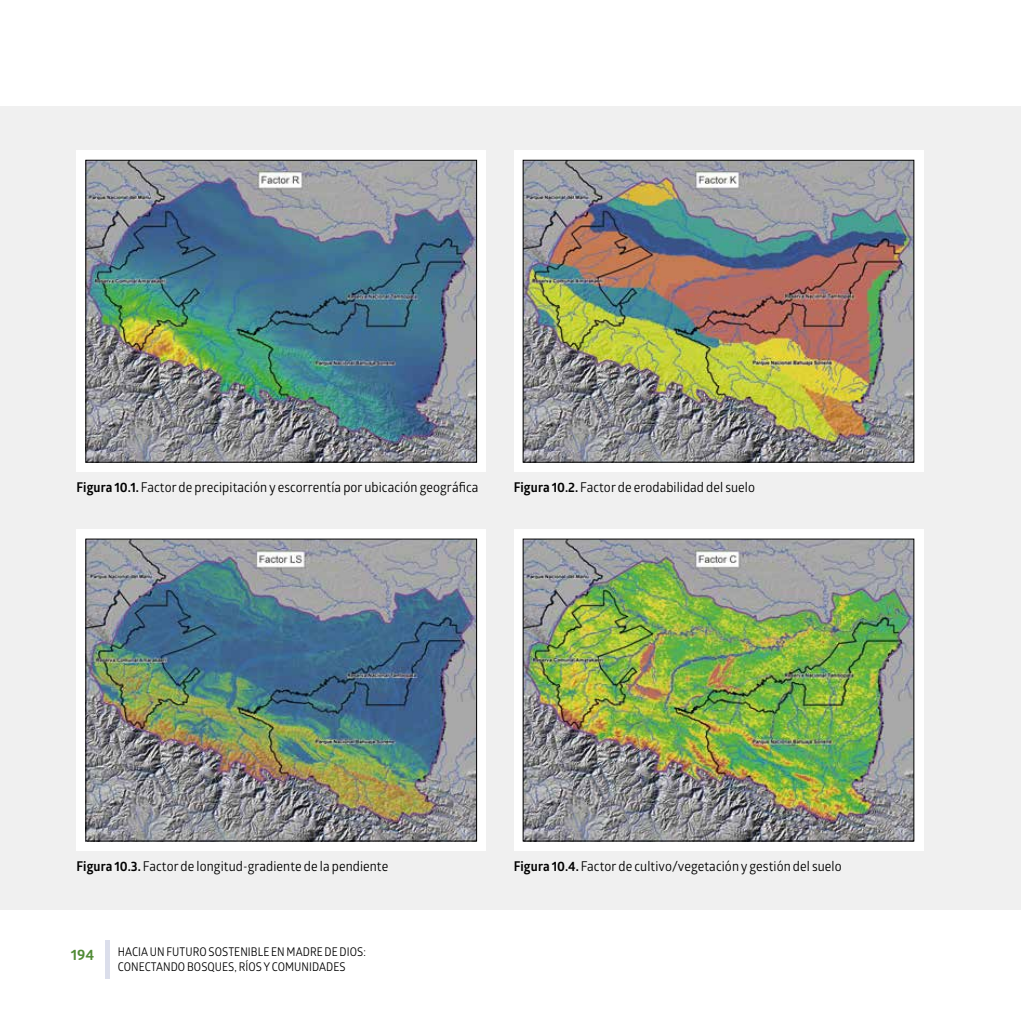
<style>
.page{position:relative;width:1021px;height:1021px;background:#fff}
.page>*{position:absolute;margin:0;border:0;box-sizing:border-box;transform-origin:0 0}
.t1{font:700 15px "Glober";color:#508b35}
.t2{font:13.5px "Glober";letter-spacing:.005em;color:#000;scale:.95 1}
.t3{font:12px/14.4px "Glober";letter-spacing:.005em;color:#000;scale:.9 1}
.s1{font-weight:700}
</style>
<div class="page">
<hr style="left:105px;top:940px;width:4px;height:38px;background:#dbdeeb">
<hr style="left:1020px;top:106px;width:1px;height:804px;background:#f0f0f0">
<div style="left:0;top:106px;width:1020px;height:804px;background:#f0f0f0"></div>
<div style="left:76px;top:150px;width:410px;height:322px;background:#fff"></div>
<img style="left:88px;top:162px;width:387px;height:298px">
<div style="left:86px;top:160px;width:391px;height:302px;border:1px solid #000"></div>
<svg style="left:76px;top:529px;width:410px;height:321px;fill:#fff"></svg>
<img style="left:88px;top:541px;width:387px;height:298px">
<svg style="left:513px;top:529px;width:410px;height:321px;fill:#fff"></svg>
<img style="left:525px;top:541px;width:387px;height:298px">
<div style="left:513px;top:150px;width:410px;height:322px;background:#fff"></div>
<img style="left:525px;top:162px;width:387px;height:298px">
<div style="left:523px;top:160px;width:391px;height:302px;border:1px solid #000"></div>
<p class="t2" style="left:76px;top:478px;width:425px"><span class="s1">Figura 10.1.</span> Factor de precipitación y escorrentía por ubicación geográfica</p>
<p class="t2" style="left:513px;top:478px;width:256px"><span class="s1">Figura 10.2.</span> Factor de erodabilidad del suelo</p>
<p class="t2" style="left:76px;top:856px;width:330px"><span class="s1">Figura 10.3.</span> Factor de longitud-gradiente de la pendiente</p>
<p class="t2" style="left:513px;top:856px;width:347px"><span class="s1">Figura 10.4.</span> Factor de cultivo/vegetación y gestión del suelo</p>
<p class="t1" style="left:71px;top:944px;width:25px">194</p>
<p class="t3" style="left:118px;top:944px;width:277px">HACIA UN FUTURO SOSTENIBLE EN MADRE DE DIOS:<br>CONECTANDO BOSQUES, RÍOS Y COMUNIDADES</p>
</div>
